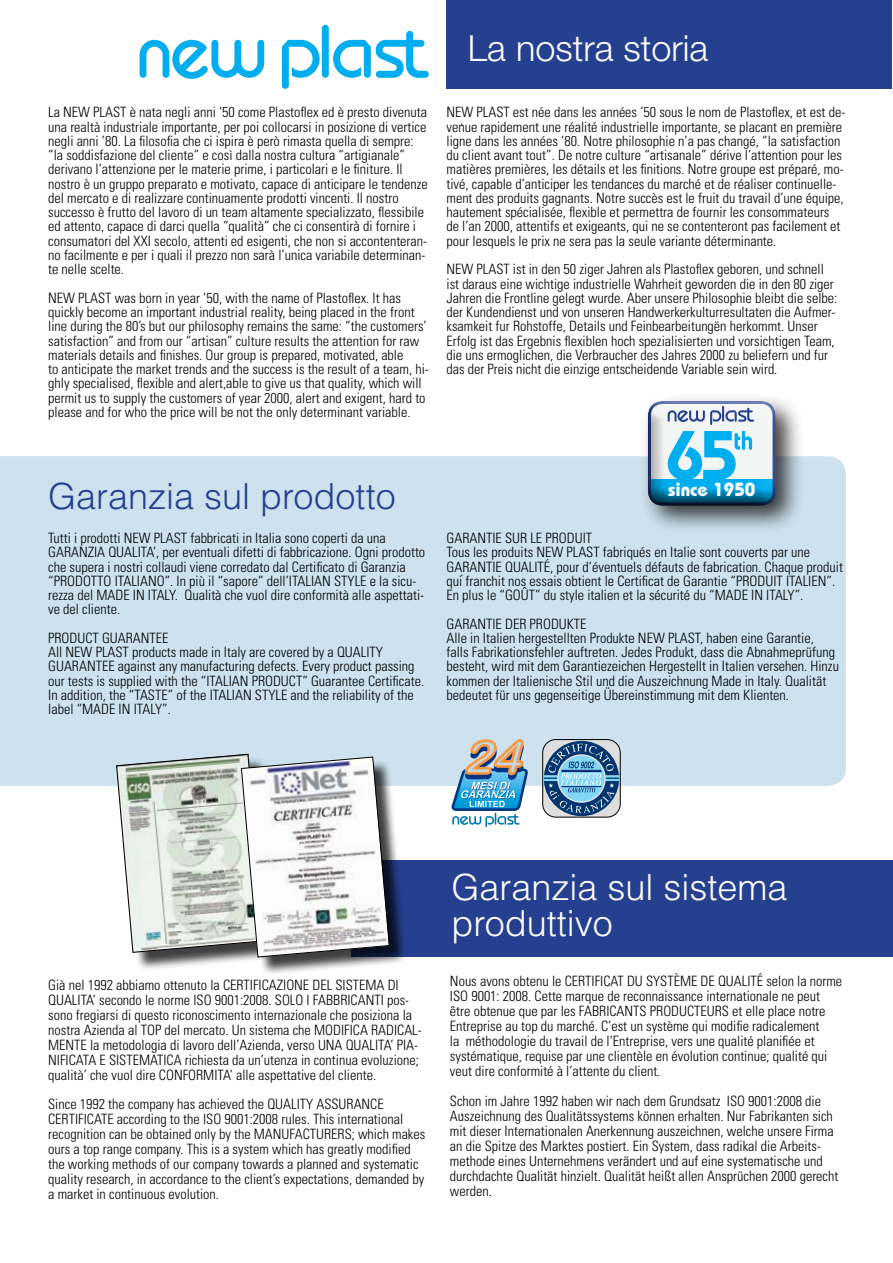
<style>
.page{position:relative;width:893px;height:1263px;background:#fff}
.page>*{position:absolute;margin:0;border:0;box-sizing:border-box;transform-origin:0 0}
.t1{font:300 36px/36px "Helvetica LT Std";color:#fff}
.t2{font:300 36px "Helvetica LT Std";color:#25408f}
.t3{font:300 36px "Helvetica Neue LT Std";color:#fff}
.t4{font:700 18.9px "Bauhaus Std";color:#fff}
.t5{font:300 condensed 14.25px/14.2px "Univers LT Std";color:#000}
</style>
<div class="page">
<div style="left:0;top:456px;width:846px;height:330px;background:#cde2ee"></div>
<svg style="left:450px;top:737px;width:78px;height:90px"></svg>
<div style="left:542px;top:739px;width:79px;height:78px;border:1px solid #000;border-radius:13px"></div>
<svg style="left:544px;top:741px;width:75px;height:75px;background:#6993b4"></svg>
<div style="left:446px;top:0;width:446px;height:89px;background:#25408f"></div>
<div style="left:351px;top:861px;width:541px;height:96px;background:#25408f"></div>
<div style="left:120px;top:757px;width:162px;height:213px;background:#000;opacity:.75"></div>
<div style="left:244px;top:760px;width:163px;height:215px;background:#000;opacity:.75"></div>
<svg style="left:116px;top:754px;width:273px;height:203px"></svg>
<svg style="left:140px;top:40px;width:124px;height:39px"></svg>
<svg style="left:282px;top:40px;width:38px;height:49px"></svg>
<div style="left:322px;top:25px;width:7px;height:53px;background:#00aeef;border-radius:3px"></div>
<svg style="left:333px;top:31px;width:96px;height:47px"></svg>
<div style="left:640px;top:393px;width:165px;height:142px;background:#000;opacity:.75"></div>
<div style="left:647px;top:399px;width:131px;height:92px;background:#fff;opacity:.46"></div>
<div style="left:647px;top:407px;width:131px;height:99px;background:#000;opacity:.75"></div>
<svg style="left:668px;top:406px;width:86px;height:19px"></svg>
<svg style="left:668px;top:431px;width:84px;height:49px"></svg>
<p class="t5" style="left:48px;top:105px;width:381px">La NEW PLAST è nata negli anni ‘50 come Plastoflex ed è presto divenuta una realtà industriale importante, per poi collocarsi in posizione di vertice negli anni ’80. La filosofia che ci ispira è però rimasta quella di sempre: “la soddisfazione del cliente” e così dalla nostra cultura “artigianale” derivano l’attenzione per le materie prime, i particolari e le finiture. Il nostro è un gruppo preparato e motivato, capace di anticipare le tendenze del mercato e di realizzare continuamente prodotti vincenti. Il nostro successo è frutto del lavoro di un team altamente specializzato, flessibile ed attento, capace di darci quella “qualità” che ci consentirà di fornire i consumatori del XXI secolo, attenti ed esigenti, che non si accontenteran&shy;no facilmente e per i quali il prezzo non sarà l’unica variabile determinan&shy;te nelle scelte.</p>
<p class="t5" style="left:48px;top:291px;width:382px">NEW PLAST was born in year ‘50, with the name of Plastoflex. It has quickly become an important industrial reality, being placed in the front line during the 80’s but our philosophy remains the same: “the customers’ satisfaction” and from our “artisan” culture results the attention for raw materials details and finishes. Our group is prepared, motivated, able<br>to anticipate the market trends and the success is the result of a team, hi&shy;ghly specialised, flexible and alert,able to give us that quality, which will permit us to supply the customers of year 2000, alert and exigent, hard to please and for who the price will be not the only determinant variable.</p>
<h1 class="t3" style="left:468px;top:26px;width:242px">La nostra storia</h1>
<p class="t5" style="left:446px;top:105px;width:400px">NEW PLAST est née dans les années ’50 sous le nom de Plastoflex, et est de&shy;venue rapidement une réalité industrielle importante, se placant en première ligne dans les années ’80. Notre philosophie n’a pas changé, “la satisfaction du client avant tout”. De notre culture “artisanale” dérive l’attention pour les matières premières, les détails et les finitions. Notre groupe est préparé, mo&shy;tivé, capable d’anticiper les tendances du marché et de réaliser continuelle&shy;ment des produits gagnants. Notre succès est le fruit du travail d’une équipe, hautement spécialisée, flexible et permettra de fournir les consommateurs de l’an 2000, attentifs et exigeants, qui ne se contenteront pas facilement et pour lesquels le prix ne sera pas la seule variante déterminante.</p>
<p class="t5" style="left:446px;top:262px;width:392px">NEW PLAST ist in den 50 ziger Jahren als Plastoflex geboren, und schnell ist daraus eine wichtige industrielle Wahrheit geworden die in den 80 ziger Jahren die Frontline gelegt wurde. Aber unsere Philosophie bleibt die selbe: der Kundendienst und von unseren Handwerkerkulturresultaten die Aufmer&shy;ksamkeit fur Rohstoffe, Details und Feinbearbeitungën herkommt. Unser Erfolg ist das Ergebnis flexiblen hoch spezialisierten und vorsichtigen Team, die uns ermoglichen, die Verbraucher des Jahres 2000 zu beliefern und fur das der Preis nicht die einzige entscheidende Variable sein wird.</p>
<h1 class="t2" style="left:48px;top:473px;width:349px">Garanzia sul prodotto</h1>
<p class="t5" style="left:48px;top:531px;width:379px">Tutti i prodotti NEW PLAST fabbricati in Italia sono coperti da una GARANZIA QUALITA’, per eventuali difetti di fabbricazione. Ogni prodotto che supera i nostri collaudi viene corredato dal Certificato di Garanzia “PRODOTTO ITALIANO”. In più il “sapore” dell’ITALIAN STYLE e la sicu&shy;rezza del MADE IN ITALY. Qualità che vuol dire conformità alle aspettati&shy;ve del cliente.</p>
<p class="t5" style="left:48px;top:631px;width:378px">PRODUCT GUARANTEE<br>All NEW PLAST products made in Italy are covered by a QUALITY GUARANTEE against any manufacturing defects. Every product passing our tests is supplied with the “ITALIAN PRODUCT” Guarantee Certificate.<br>In addition, the “TASTE” of the ITALIAN STYLE and the reliability of the label “MADE IN ITALY”.</p>
<h2 class="t4" style="left:668px;top:478px;width:89px">since 1950</h2>
<p class="t5" style="left:446px;top:531px;width:398px">GARANTIE SUR LE PRODUIT<br>Tous les produits NEW PLAST fabriqués en Italie sont couverts par une GARANTIE QUALITÉ, pour d’éventuels défauts de fabrication. Chaque produit qui franchit nos essais obtient le Certificat de Garantie “PRODUIT ITALIEN”.<br>En plus le “GOÛT” du style italien et la sécurité du “MADE IN ITALY”.</p>
<p class="t5" style="left:446px;top:616px;width:394px">GARANTIE DER PRODUKTE<br>Alle in Italien hergestellten Produkte NEW PLAST, haben eine Garantie, falls Fabrikationsfehler auftreten. Jedes Produkt, dass die Abnahmeprüfung besteht, wird mit dem Garantiezeichen Hergestellt in Italien versehen. Hinzu kommen der Italienische Stil und die Auszeichnung Made in Italy. Qualität bedeutet für uns gegenseitige Übereinstimmung mit dem Klienten.</p>
<p class="t5" style="left:48px;top:977px;width:375px;line-height:15px">Già nel 1992 abbiamo ottenuto la CERTIFICAZIONE DEL SISTEMA DI QUALITA’ secondo le norme ISO 9001:2008. SOLO I FABBRICANTI pos&shy;sono fregiarsi di questo riconoscimento internazionale che posiziona la nostra Azienda al TOP del mercato. Un sistema che MODIFICA RADICAL-MENTE la metodologia di lavoro dell’Azienda, verso UNA QUALITA’ PIA-NIFICATA E SISTEMATICA richiesta da un’utenza in continua evoluzione; qualità’ che vuol dire CONFORMITA’ alle aspettative del cliente.</p>
<p class="t5" style="left:48px;top:1096px;width:379px;line-height:15px">Since 1992 the company has achieved the QUALITY ASSURANCE CERTIFICATE according to the ISO 9001:2008 rules. This international recognition can be obtained only by the MANUFACTURERS; which makes ours a top range company. This is a system which has greatly modified the working methods of our company towards a planned and systematic quality research, in accordance to the client’s expectations, demanded by a market in continuous evolution.</p>
<h1 class="t1" style="left:451px;top:868px;width:338px">Garanzia sul sistema produttivo</h1>
<p class="t5" style="left:450px;top:973px;width:394px;line-height:15px">Nous avons obtenu le CERTIFICAT DU SYSTÈME DE QUALITÉ selon la norme ISO 9001: 2008. Cette marque de reconnaissance internationale ne peut être obtenue que par les FABRICANTS PRODUCTEURS et elle place notre Entreprise au top du marché. C’est un système qui modifie radicalement<br>la méthodologie du travail de l’Entreprise, vers une qualité planifiée et systématique, requise par une clientèle en évolution continue; qualité qui veut dire conformité à l’attente du client.</p>
<p class="t5" style="left:450px;top:1093px;width:390px;line-height:15px">Schon im Jahre 1992 haben wir nach dem Grundsatz ISO 9001:2008 die Auszeichnung des Qualitätssystems können erhalten. Nur Fabrikanten sich mit dieser Internationalen Anerkennung auszeichnen, welche unsere Firma an die Spitze des Marktes postiert. Ein System, dass radikal die Arbeits&shy;methode eines Unternehmens verändert und auf eine systematische und durchdachte Qualität hinzielt. Qualität heißt allen Ansprüchen 2000 gerecht werden.</p>
</div>
